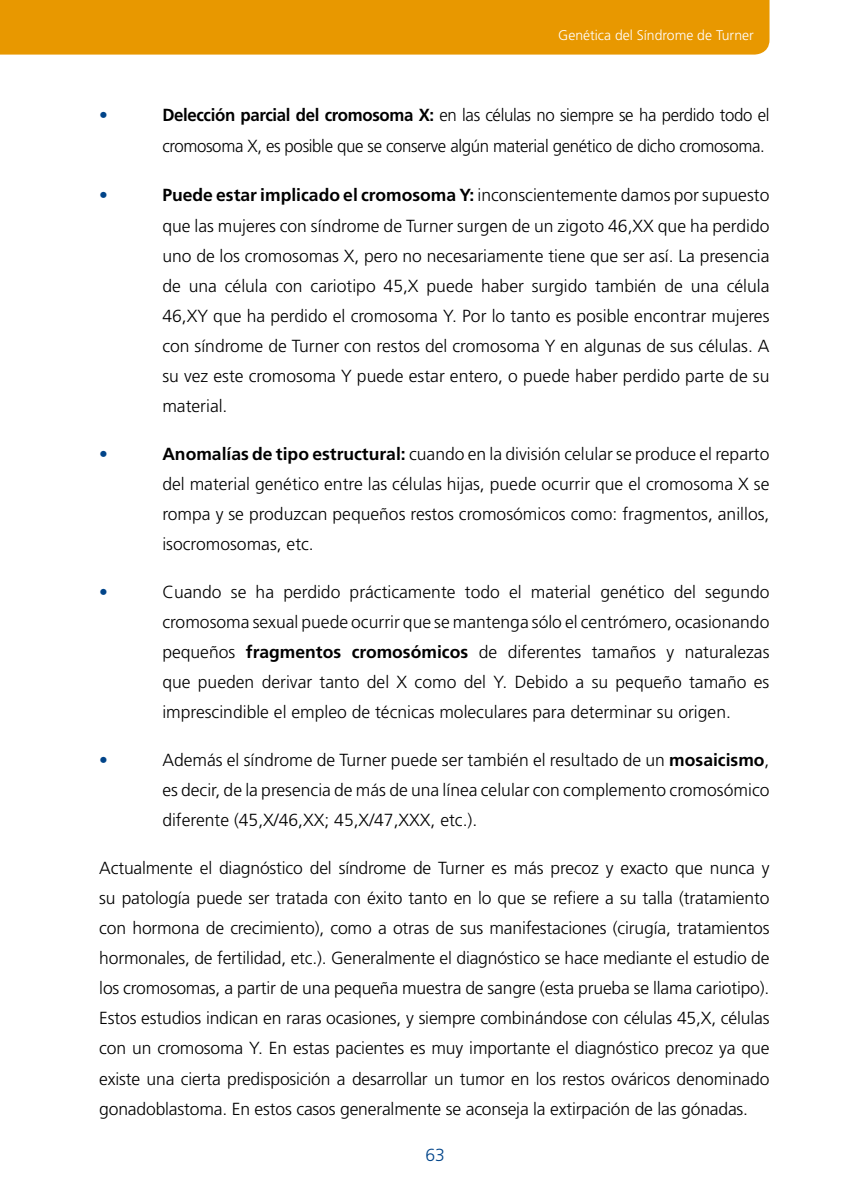
<style>
.page{position:relative;width:844px;height:1191px;background:#fff}
.page>*{position:absolute;margin:0;border:0;box-sizing:border-box;transform-origin:0 0}
.t1{font:300 17.5px/30.1px "Frutiger";color:#000;text-align:justify}
.t2{font:300 17.5px/30.1px "Frutiger";letter-spacing:-.02em;color:#000;scale:.96 1}
.t3{font:300 17.5px "Frutiger";color:#004489}
.t4{font:300 14px "Frutiger";color:#fff}
.s1{font-weight:700}
</style>
<div class="page">
<div style="left:0;top:0;width:769px;height:55px;background:#e89800"></div>
<p class="t4" style="left:558px;top:27px;width:197px">Genética del Síndrome de Turner</p>
<p class="t3" style="left:99px;top:105px;width:10px">•</p>
<p class="t2" style="left:162px;top:100px;width:634px"><span class="s1">Delección parcial del cromosoma X:</span> en las células no siempre se ha perdido todo el cromosoma X, es posible que se conserve algún material genético de dicho cromosoma.</p>
<p class="t3" style="left:99px;top:185px;width:10px">•</p>
<p class="t1" style="left:162px;top:180px;width:608px"><span class="s1">Puede estar implicado el cromosoma Y:</span> inconscientemente damos por supuesto que las mujeres con síndrome de Turner surgen de un zigoto 46,XX que ha perdido uno de los cromosomas X, pero no necesariamente tiene que ser así. La presencia de una célula con cariotipo 45,X puede haber surgido también de una célula 46,XY que ha perdido el cromosoma Y. Por lo tanto es posible encontrar mujeres con síndrome de Turner con restos del cromosoma Y en algunas de sus células. A su vez este cromosoma Y puede estar entero, o puede haber perdido parte de su material.</p>
<p class="t3" style="left:99px;top:444px;width:10px">•</p>
<p class="t1" style="left:162px;top:439px;width:608px"><span class="s1">Anomalías de tipo estructural:</span> cuando en la división celular se produce el reparto del material genético entre las células hijas, puede ocurrir que el cromosoma X se rompa y se produzcan pequeños restos cromosómicos como: fragmentos, anillos, isocromosomas, etc.</p>
<p class="t3" style="left:99px;top:582px;width:10px">•</p>
<p class="t1" style="left:162px;top:576px;width:608px">Cuando se ha perdido prácticamente todo el material genético del segundo cromosoma sexual puede ocurrir que se mantenga sólo el centrómero, ocasionando pequeños <span class="s1">fragmentos cromosómicos</span> de diferentes tamaños y naturalezas que pueden derivar tanto del X como del Y. Debido a su pequeño tamaño es imprescindible el empleo de técnicas moleculares para determinar su origen.</p>
<p class="t3" style="left:99px;top:750px;width:10px">•</p>
<p class="t1" style="left:162px;top:744px;width:608px">Además el síndrome de Turner puede ser también el resultado de un <span class="s1">mosaicismo</span>, es decir, de la presencia de más de una línea celular con complemento cromosómico diferente (45,X/46,XX; 45,X/47,XXX, etc.).</p>
<p class="t1" style="left:99px;top:852px;width:671px">Actualmente el diagnóstico del síndrome de Turner es más precoz y exacto que nunca y su patología puede ser tratada con éxito tanto en lo que se refiere a su talla (tratamiento con hormona de crecimiento), como a otras de sus manifestaciones (cirugía, tratamientos hormonales, de fertilidad, etc.). Generalmente el diagnóstico se hace mediante el estudio de los cromosomas, a partir de una pequeña muestra de sangre (esta prueba se llama cariotipo).<br>Estos estudios indican en raras ocasiones, y siempre combinándose con células 45,X, células con un cromosoma Y. En estas pacientes es muy importante el diagnóstico precoz ya que existe una cierta predisposición a desarrollar un tumor en los restos ováricos denominado gonadoblastoma. En estos casos generalmente se aconseja la extirpación de las gónadas.</p>
<p class="t3" style="left:425px;top:1145px;width:21px">63</p>
</div>
